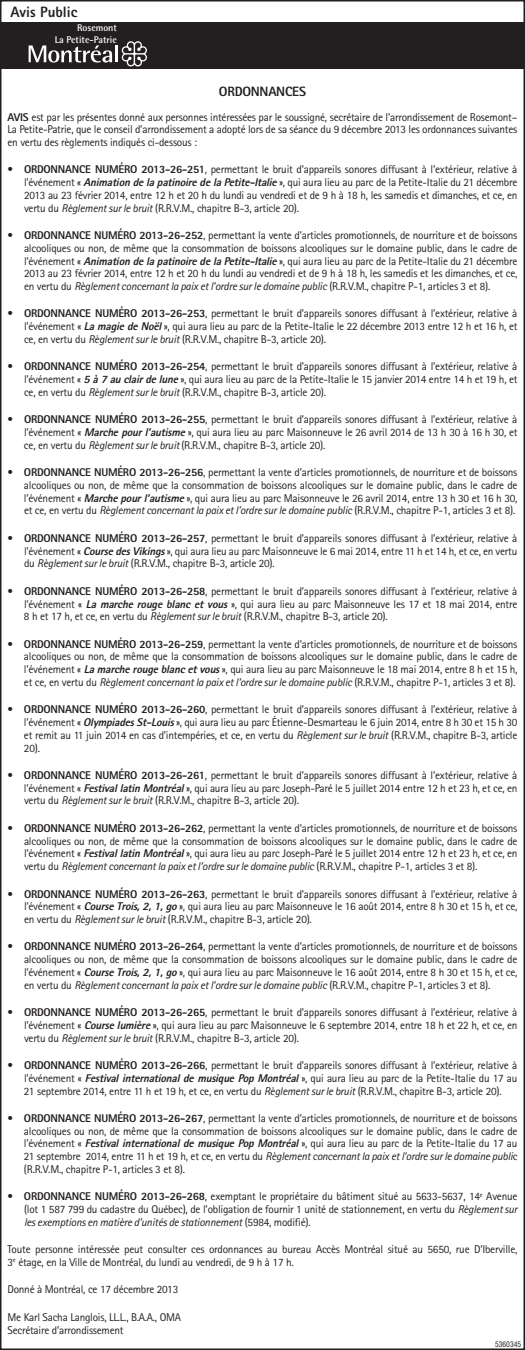
<style>
.page{position:relative;width:525px;height:1350px;background:#fff}
.page>*{position:absolute;margin:0;border:0;box-sizing:border-box;transform-origin:0 0}
.t1{font:800 15px "Rotis Sans Serif";color:#231f20}
.t2{font:800 13.5px "Rotis Sans Serif";letter-spacing:-.02em;color:#231f20}
.t3{font:11.25px/12.8px "Rotis Sans Serif";letter-spacing:-.02em;color:#231f20;text-align:justify}
.t4{font:700 9.75px/11.7px "Rotis Semi Sans";color:#fff;text-align:right}
.t5{font:condensed 7.5px "Helvetica";color:#231f20}
.s1{font-weight:800}
.s2{font-weight:800;font-style:italic}
.s3{font-style:italic}
</style>
<div class="page">
<div style="left:0;top:22px;width:525px;height:46px;background:#231f20"></div>
<svg style="left:29px;top:41px;width:118px;height:25px"></svg>
<h1 class="t1" style="left:10px;top:3px;width:68px">Avis Public</h1>
<p class="t4" style="left:55px;top:22px;width:64px">Rosemont<br>La Petite-Patrie</p>
<p class="t2" style="left:219px;top:83px;width:89px">ORDONNANCES</p>
<p class="t3" style="left:8px;top:110px;width:511px"><span class="s1">AVIS</span> est par les présentes donné aux personnes intéressées par le soussigné, secrétaire de l’arrondissement de Rosemont– La Petite-Patrie, que le conseil d’arrondissement a adopté lors de sa séance du 9 décembre 2013 les ordonnances suivantes en vertu des règlements indiqués ci-dessous :</p>
<p class="t3" style="left:24px;top:163px;width:495px;text-indent:-17px">• <span class="s1">ORDONNANCE NUMÉRO 2013-26-251</span>, permettant le bruit d’appareils sonores diffusant à l’extérieur, relative à l’événement « <span class="s2">AnimationdelapatinoiredelaPetite-Italie</span>», qui aura lieu au parc de la Petite-Italie du 21 décembre 2013 au 23 février 2014, entre 12 h et 20 h du lundi au vendredi et de 9 h à 18 h, les samedis et dimanches, et ce, en vertu du <span class="s3">Règlement sur le bruit</span> (R.R.V.M., chapitre B-3, article 20).</p>
<p class="t3" style="left:24px;top:229px;width:495px;text-indent:-17px">• <span class="s1">ORDONNANCE NUMÉRO 2013-26-252</span>, permettant la vente d’articles promotionnels, de nourriture et de boissons alcooliques ou non, de même que la consommation de boissons alcooliques sur le domaine public, dans le cadre de l’événement « <span class="s2">AnimationdelapatinoiredelaPetite-Italie</span>», qui aura lieu au parc de la Petite-Italie du 21 décembre 2013 au 23 février 2014, entre 12 h et 20 h du lundi au vendredi et de 9 h à 18 h, les samedis et les dimanches, et ce, en vertu du <span class="s3">Règlement concernant la paix et l’ordre sur le domaine public</span> (R.R.V.M., chapitre P-1, articles 3 et 8).</p>
<p class="t3" style="left:24px;top:307px;width:495px;text-indent:-17px">• <span class="s1">ORDONNANCE NUMÉRO 2013-26-253</span>, permettant le bruit d’appareils sonores diffusant à l’extérieur, relative à l’événement « <span class="s2">LamagiedeNoël</span>», qui aura lieu au parc de la Petite-Italie le 22 décembre 2013 entre 12 h et 16 h, et ce, en vertu du <span class="s3">Règlement sur le bruit</span> (R.R.V.M., chapitre B-3, article 20).</p>
<p class="t3" style="left:24px;top:360px;width:495px;text-indent:-17px">• <span class="s1">ORDONNANCE NUMÉRO 2013-26-254</span>, permettant le bruit d’appareils sonores diffusant à l’extérieur, relative à l’événement « <span class="s2">5 à7 auclairdelune</span>», qui aura lieu au parc de la Petite-Italie le 15 janvier 2014 entre 14 h et 19 h, et ce, en vertu du <span class="s3">Règlement sur le bruit</span> (R.R.V.M., chapitre B-3, article 20).</p>
<p class="t3" style="left:24px;top:413px;width:495px;text-indent:-16px">• <span class="s1">ORDONNANCE NUMÉRO 2013-26-255</span>, permettant le bruit d’appareils sonores diffusant à l’extérieur, relative à l’événement « <span class="s2">Marchepourl’autisme</span>», qui aura lieu au parc Maisonneuve le 26 avril 2014 de 13 h 30 à 16 h 30, et ce, en vertu du <span class="s3">Règlement sur le bruit</span> (R.R.V.M., chapitre B-3, article 20).</p>
<p class="t3" style="left:24px;top:466px;width:495px;text-indent:-17px">• <span class="s1">ORDONNANCE NUMÉRO 2013-26-256</span>, permettant la vente d’articles promotionnels, de nourriture et de boissons alcooliques ou non, de même que la consommation de boissons alcooliques sur le domaine public, dans le cadre de l’événement « <span class="s2">Marchepourl’autisme</span>», qui aura lieu au parc Maisonneuve le 26 avril 2014, entre 13 h 30 et 16 h 30, et ce, en vertu du <span class="s3">Règlement concernant la paix et l’ordre sur le domaine public</span> (R.R.V.M., chapitre P-1, articles 3 et 8).</p>
<p class="t3" style="left:24px;top:532px;width:495px;text-indent:-17px">• <span class="s1">ORDONNANCE NUMÉRO 2013-26-257</span>, permettant le bruit d’appareils sonores diffusant à l’extérieur, relative à l’événement « <span class="s2">CoursedesVikings</span>», qui aura lieu au parc Maisonneuve le 6 mai 2014, entre 11 h et 14 h, et ce, en vertu du <span class="s3">Règlement sur le bruit</span> (R.R.V.M., chapitre B-3, article 20).</p>
<p class="t3" style="left:24px;top:585px;width:495px;text-indent:-16px">• <span class="s1">ORDONNANCE NUMÉRO 2013-26-258</span>, permettant le bruit d’appareils sonores diffusant à l’extérieur, relative à l’événement « <span class="s2">La marche rouge blanc et vous</span> », qui aura lieu au parc Maisonneuve les 17 et 18 mai 2014, entre 8 h et 17 h, et ce, en vertu du <span class="s3">Règlement sur le bruit</span> (R.R.V.M., chapitre B-3, article 20).</p>
<p class="t3" style="left:24px;top:637px;width:495px;text-indent:-17px">• <span class="s1">ORDONNANCE NUMÉRO 2013-26-259</span>, permettant la vente d’articles promotionnels, de nourriture et de boissons alcooliques ou non, de même que la consommation de boissons alcooliques sur le domaine public, dans le cadre de l’événement « <span class="s2">Lamarcherougeblancetvous</span>», qui aura lieu au parc Maisonneuve le 18 mai 2014, entre 8 h et 15 h, et ce, en vertu du <span class="s3">Règlement concernant la paix et l’ordre sur le domaine public</span> (R.R.V.M., chapitre P-1, articles 3 et 8).</p>
<p class="t3" style="left:24px;top:703px;width:495px;text-indent:-17px">• <span class="s1">ORDONNANCE NUMÉRO 2013-26-260</span>, permettant le bruit d’appareils sonores diffusant à l’extérieur, relative à l’événement « <span class="s2">OlympiadesSt-Louis</span>», qui aura lieu au parc Étienne-Desmarteau le 6 juin 2014, entre 8 h 30 et 15 h 30 et remit au 11 juin 2014 en cas d’intempéries, et ce, en vertu du <span class="s3">Règlement sur le bruit</span> (R.R.V.M., chapitre B-3, article 20).</p>
<p class="t3" style="left:24px;top:769px;width:495px;text-indent:-17px">• <span class="s1">ORDONNANCE NUMÉRO 2013-26-261</span>, permettant le bruit d’appareils sonores diffusant à l’extérieur, relative à l’événement « <span class="s2">FestivallatinMontréal</span>», qui aura lieu au parc Joseph-Paré le 5 juillet 2014 entre 12 h et 23 h, et ce, en vertu du <span class="s3">Règlement sur le bruit</span> (R.R.V.M., chapitre B-3, article 20).</p>
<p class="t3" style="left:24px;top:822px;width:495px;text-indent:-17px">• <span class="s1">ORDONNANCE NUMÉRO 2013-26-262</span>, permettant la vente d’articles promotionnels, de nourriture et de boissons alcooliques ou non, de même que la consommation de boissons alcooliques sur le domaine public, dans le cadre de l’événement « <span class="s2">FestivallatinMontréal</span>», qui aura lieu au parc Joseph-Paré le 5 juillet 2014 entre 12 h et 23 h, et ce, en vertu du <span class="s3">Règlement concernant la paix et l’ordre sur le domaine public</span> (R.R.V.M., chapitre P-1, articles 3 et 8).</p>
<p class="t3" style="left:24px;top:887px;width:495px;text-indent:-17px">• <span class="s1">ORDONNANCE NUMÉRO 2013-26-263</span>, permettant le bruit d’appareils sonores diffusant à l’extérieur, relative à l’événement « <span class="s2">CourseTrois,2,1,go</span>», qui aura lieu au parc Maisonneuve le 16 août 2014, entre 8 h 30 et 15 h, et ce, en vertu du <span class="s3">Règlement sur le bruit</span> (R.R.V.M., chapitre B-3, article 20).</p>
<p class="t3" style="left:24px;top:940px;width:495px;text-indent:-17px">• <span class="s1">ORDONNANCE NUMÉRO 2013-26-264</span>, permettant la vente d’articles promotionnels, de nourriture et de boissons alcooliques ou non, de même que la consommation de boissons alcooliques sur le domaine public, dans le cadre de l’événement « <span class="s2">CourseTrois,2,1,go</span>», qui aura lieu au parc Maisonneuve le 16 août 2014, entre 8 h 30 et 15 h, et ce, en vertu du <span class="s3">Règlement concernant la paix et l’ordre sur le domaine public</span> (R.R.V.M., chapitre P-1, articles 3 et 8).</p>
<p class="t3" style="left:24px;top:1006px;width:495px;text-indent:-17px">• <span class="s1">ORDONNANCE NUMÉRO 2013-26-265</span>, permettant le bruit d’appareils sonores diffusant à l’extérieur, relative à l’événement « <span class="s2">Courselumière</span>», qui aura lieu au parc Maisonneuve le 6 septembre 2014, entre 18 h et 22 h, et ce, en vertu du <span class="s3">Règlement sur le bruit</span> (R.R.V.M., chapitre B-3, article 20).</p>
<p class="t3" style="left:24px;top:1059px;width:495px;text-indent:-16px">• <span class="s1">ORDONNANCE NUMÉRO 2013-26-266</span>, permettant le bruit d’appareils sonores diffusant à l’extérieur, relative à l’événement « <span class="s2">FestivalinternationaldemusiquePopMontréal</span>», qui aura lieu au parc de la Petite-Italie du 17 au 21 septembre 2014, entre 11 h et 19 h, et ce, en vertu du <span class="s3">Règlement sur le bruit</span> (R.R.V.M., chapitre B-3, article 20).</p>
<p class="t3" style="left:24px;top:1112px;width:495px;text-indent:-17px">• <span class="s1">ORDONNANCE NUMÉRO 2013-26-267</span>, permettant la vente d’articles promotionnels, de nourriture et de boissons alcooliques ou non, de même que la consommation de boissons alcooliques sur le domaine public, dans le cadre de l’événement « <span class="s2">FestivalinternationaldemusiquePopMontréal</span>», qui aura lieu au parc de la Petite-Italie du 17 au 21 septembre 2014, entre 11 h et 19 h, et ce, en vertu du <span class="s3">Règlement concernant la paix et l’ordre sur le domaine publi</span>c (R.R.V.M., chapitre P-1, articles 3 et 8).</p>
<p class="t3" style="left:24px;top:1190px;width:495px;text-indent:-17px">• <span class="s1">ORDONNANCE NUMÉRO 2013-26-268</span>, exemptant le propriétaire du bâtiment situé au 5633-5637, 14<sup>e</sup> Avenue (lot 1 587 799 du cadastre du Québec), de l’obligation de fournir 1 unité de stationnement, en vertu du <span class="s3">Règlement sur les exemptions en matière d’unités de stationnement</span> (5984, modifié).</p>
<p class="t3" style="left:7px;top:1243px;width:512px">Toute personne intéressée peut consulter ces ordonnances au bureau Accès Montréal situé au 5650, rue D’Iberville,<br>3<sup>e</sup> étage, en la Ville de Montréal, du lundi au vendredi, de 9 h à 17 h.</p>
<p class="t3" style="left:8px;top:1283px;width:172px">Donné à Montréal, ce 17 décembre 2013</p>
<p class="t3" style="left:8px;top:1311px;width:175px">Me Karl Sacha Langlois, LL.L., B.A.A., OMA<br>Secrétaire d’arrondissement</p>
<p class="t5" style="left:495px;top:1340px;width:28px">5360345</p>
</div>
